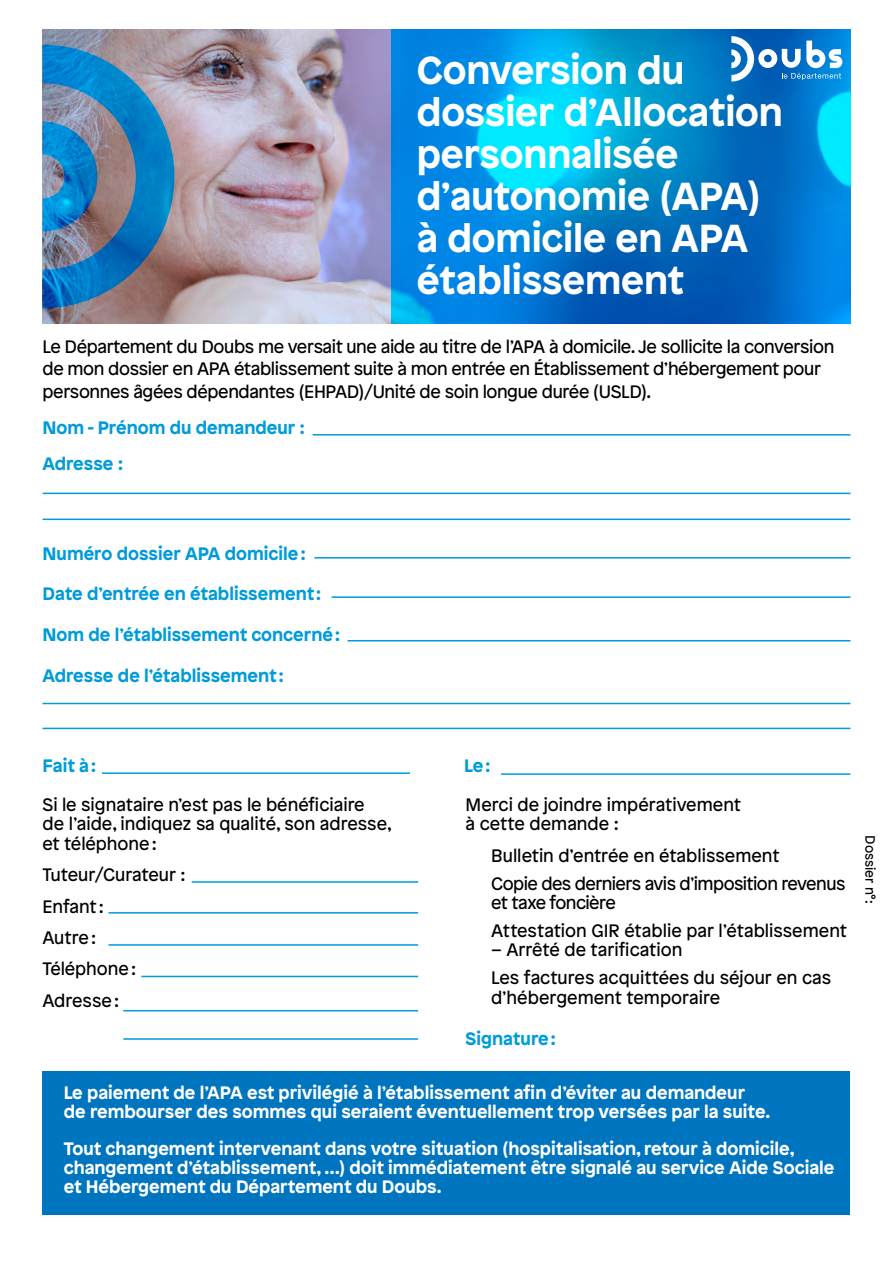
<style>
.page{position:relative;width:893px;height:1263px;background:#fff}
.page>*{position:absolute;margin:0;border:0;box-sizing:border-box;transform-origin:0 0}
.t1{font:700 39px/42.2px "Patron";letter-spacing:-.005em;color:#fff}
.chapo{font:700 18px/19.5px "Patron";color:#fff}
.liste{font:18px/19.4px "Patron";color:#000}
.liste-2{font:18px/22.5px "Patron";letter-spacing:-.02em;color:#000}
.intitulé{font:700 18px "Patron";color:#009bd9}
.t2{font:13.5px "Patron";color:#000}
</style>
<div class="page">
<img style="left:43px;top:30px;width:348px;height:294px">
<div style="left:43px;top:1071px;width:807px;height:144px;background:#0075bf"></div>
<svg style="left:391px;top:30px;width:459px;height:294px;background:#0089d5"></svg>
<svg style="left:43px;top:45px;width:131px;height:263px;background:#4b81a9"></svg>
<hr style="left:313px;top:434px;width:537px;height:2px;background:#009bd9">
<hr style="left:332px;top:596px;width:518px;height:2px;background:#009bd9">
<hr style="left:348px;top:640px;width:502px;height:1px;background:#009bd9">
<hr style="left:102px;top:772px;width:308px;height:2px;background:#009bd9">
<hr style="left:43px;top:728px;width:807px;height:1px;background:#009bd9">
<hr style="left:43px;top:703px;width:807px;height:1px;background:#009bd9">
<hr style="left:501px;top:773px;width:349px;height:2px;background:#009bd9">
<hr style="left:192px;top:881px;width:226px;height:2px;background:#009bd9">
<hr style="left:108px;top:912px;width:310px;height:1px;background:#009bd9">
<hr style="left:141px;top:976px;width:277px;height:1px;background:#009bd9">
<hr style="left:108px;top:944px;width:310px;height:2px;background:#009bd9">
<hr style="left:123px;top:1010px;width:295px;height:1px;background:#009bd9">
<hr style="left:123px;top:1038px;width:295px;height:2px;background:#009bd9">
<hr style="left:314px;top:557px;width:536px;height:2px;background:#009bd9">
<hr style="left:43px;top:519px;width:807px;height:1px;background:#009bd9">
<hr style="left:43px;top:493px;width:807px;height:1px;background:#009bd9">
<svg style="left:731px;top:36px;width:111px;height:46px"></svg>
<h1 class="t1" style="left:417px;top:46px;width:367px">Conversion du dossier d’Allocation personnalisée d’autonomie (APA) à domicile en APA établissement</h1>
<p class="liste-2" style="left:43px;top:334px;width:793px">Le Département du Doubs me versait une aide au titre de l’APA à domicile. Je sollicite la conversion de mon dossier en APA établissement suite à mon entrée en Établissement d’hébergement pour personnes âgées dépendantes (EHPAD)/Unité de soin longue durée (USLD).</p>
<p class="intitulé" style="left:43px;top:413px;width:264px">Nom - Prénom du demandeur :</p>
<p class="intitulé" style="left:43px;top:449px;width:82px">Adresse :</p>
<p class="intitulé" style="left:43px;top:539px;width:265px">Numéro dossier APA domicile :</p>
<p class="intitulé" style="left:43px;top:580px;width:280px">Date d’entrée en établissement :</p>
<p class="intitulé" style="left:43px;top:620px;width:299px">Nom de l’établissement concerné :</p>
<p class="intitulé" style="left:43px;top:661px;width:243px">Adresse de l’établissement :</p>
<p class="intitulé" style="left:43px;top:751px;width:55px">Fait à :</p>
<p class="intitulé" style="left:464px;top:751px;width:28px">Le :</p>
<p class="liste" style="left:43px;top:794px;width:351px">Si le signataire n’est pas le bénéficiaire<br>de l’aide, indiquez sa qualité, son adresse, et téléphone :</p>
<p class="liste" style="left:43px;top:864px;width:145px">Tuteur/Curateur :</p>
<p class="liste-2" style="left:43px;top:894px;width:63px">Enfant :</p>
<p class="liste-2" style="left:43px;top:925px;width:55px">Autre :</p>
<p class="liste" style="left:43px;top:958px;width:95px">Téléphone :</p>
<p class="liste" style="left:43px;top:990px;width:78px">Adresse :</p>
<p class="liste" style="left:466px;top:794px;width:277px">Merci de joindre impérativement à cette demande :</p>
<p class="liste" style="left:491px;top:844px;width:290px">Bulletin d’entrée en établissement</p>
<p class="liste-2" style="left:491px;top:872px;width:356px;line-height:19.4px">Copie des derniers avis d’imposition revenus et taxe foncière</p>
<p class="liste" style="left:491px;top:920px;width:357px">Attestation GIR établie par l’établissement</p>
<p class="liste" style="left:491px;top:939px;width:193px">– Arrêté de tarification</p>
<p class="liste" style="left:491px;top:967px;width:342px">Les factures acquittées du séjour en cas d’hébergement temporaire</p>
<p class="intitulé" style="left:466px;top:1024px;width:92px">Signature :</p>
<p class="chapo" style="left:64px;top:1081px;width:708px">Le paiement de l’APA est privilégié à l’établissement afin d’éviter au demandeur de rembourser des sommes qui seraient éventuellement trop versées par la suite.</p>
<p class="chapo" style="left:64px;top:1137px;width:772px">Tout changement intervenant dans votre situation (hospitalisation, retour à domicile, changement d’établissement, …) doit immédiatement être signalé au service Aide Sociale et Hébergement du Département du Doubs.</p>
<p class="t2" style="left:880px;top:835px;width:70px;rotate:90deg">Dossier n°:</p>
</div>
